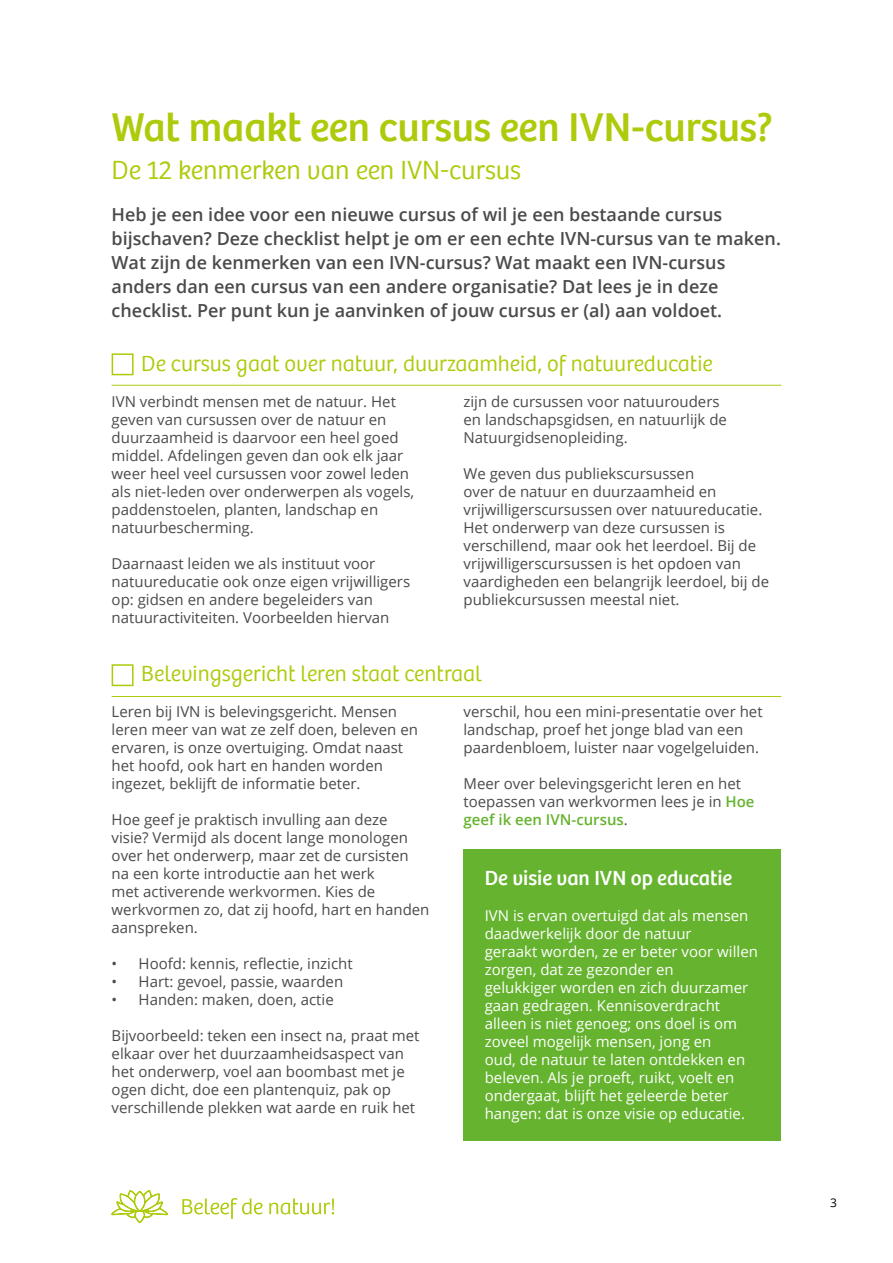
<style>
.page{position:relative;width:893px;height:1263px;background:#fff}
.page>*{position:absolute;margin:0;border:0;box-sizing:border-box;transform-origin:0 0}
.t1{font:41.25px "Bree";color:#afca0b}
.t2{font:300 27px "Bree";color:#afca0b}
.t3{font:300 22.5px "Bree";color:#afca0b}
.t4{font:21px "Bree";color:#fff}
.t5{font:600 18px/24px "Open Sans";color:#4a4a49}
.t6{font:15px/18px "Open Sans";color:#4a4a49}
.t7{font:15px/18px "Open Sans";color:#fff}
.t8{font:12px "Open Sans";color:#000}
.s1{font-weight:600;color:#65b32e}
</style>
<div class="page">
<svg style="left:182px;top:1198px;width:81px;height:21px"></svg>
<svg style="left:269px;top:1198px;width:65px;height:16px"></svg>
<svg style="left:111px;top:1190px;width:57px;height:33px"></svg>
<div style="left:112px;top:353px;width:22px;height:22px;border:2px solid #afca0b"></div>
<div style="left:112px;top:664px;width:22px;height:22px;border:2px solid #afca0b"></div>
<div style="left:463px;top:849px;width:318px;height:291px;background:#65b32e"></div>
<hr style="left:112px;top:696px;width:669px;height:1px;background:#afca0b">
<hr style="left:112px;top:385px;width:669px;height:1px;background:#afca0b">
<h1 class="t1" style="left:112px;top:103px;width:663px">Wat maakt een cursus een IVN-cursus?</h1>
<h2 class="t2" style="left:112px;top:154px;width:411px">De 12 kenmerken van een IVN-cursus</h2>
<p class="t5" style="left:112px;top:202px;width:671px">Heb je een idee voor een nieuwe cursus of wil je een bestaande cursus bijschaven? Deze checklist helpt je om er een echte IVN-cursus van te maken.<br>Wat zijn de kenmerken van een IVN-cursus? Wat maakt een IVN-cursus anders dan een cursus van een andere organisatie? Dat lees je in deze checklist. Per punt kun je aanvinken of jouw cursus er (al) aan voldoet.</p>
<h3 class="t3" style="left:141px;top:350px;width:573px">De cursus gaat over natuur, duurzaamheid, of natuureducatie</h3>
<p class="t6" style="left:112px;top:392px;width:304px">IVN verbindt mensen met de natuur. Het geven van cursussen over de natuur en duurzaamheid is daarvoor een heel goed middel. Afdelingen geven dan ook elk jaar weer heel veel cursussen voor zowel leden als niet-leden over onderwerpen als vogels, paddenstoelen, planten, landschap en natuurbescherming.</p>
<p class="t6" style="left:112px;top:554px;width:300px">Daarnaast leiden we als instituut voor natuureducatie ook onze eigen vrijwilligers op: gidsen en andere begeleiders van natuuractiviteiten. Voorbeelden hiervan</p>
<p class="t6" style="left:463px;top:392px;width:265px">zijn de cursussen voor natuurouders en landschapsgidsen, en natuurlijk de<br>Natuurgidsenopleiding.</p>
<p class="t6" style="left:463px;top:464px;width:307px">We geven dus publiekscursussen<br>over de natuur en duurzaamheid en vrijwilligerscursussen over natuureducatie.<br>Het onderwerp van deze cursussen is verschillend, maar ook het leerdoel. Bij de vrijwilligerscursussen is het opdoen van vaardigheden een belangrijk leerdoel, bij de publiekcursussen meestal niet.</p>
<h3 class="t3" style="left:141px;top:661px;width:342px">Belevingsgericht leren staat centraal</h3>
<p class="t6" style="left:112px;top:702px;width:308px">Leren bij IVN is belevingsgericht. Mensen leren meer van wat ze zelf doen, beleven en ervaren, is onze overtuiging. Omdat naast het hoofd, ook hart en handen worden ingezet, beklijft de informatie beter.</p>
<p class="t6" style="left:112px;top:810px;width:319px">Hoe geef je praktisch invulling aan deze<br>visie? Vermijd als docent lange monologen over het onderwerp, maar zet de cursisten na een korte introductie aan het werk<br>met activerende werkvormen. Kies de werkvormen zo, dat zij hoofd, hart en handen aanspreken.</p>
<p class="t6" style="left:112px;top:954px;width:243px">• Hoofd: kennis, reflectie, inzicht</p>
<p class="t6" style="left:112px;top:972px;width:233px">• Hart: gevoel, passie, waarden</p>
<p class="t6" style="left:112px;top:990px;width:224px">• Handen: maken, doen, actie</p>
<p class="t6" style="left:112px;top:1026px;width:309px">Bijvoorbeeld: teken een insect na, praat met elkaar over het duurzaamheidsaspect van het onderwerp, voel aan boombast met je ogen dicht, doe een plantenquiz, pak op verschillende plekken wat aarde en ruik het</p>
<p class="t6" style="left:463px;top:702px;width:301px">verschil, hou een mini-presentatie over het landschap, proef het jonge blad van een paardenbloem, luister naar vogelgeluiden.</p>
<p class="t6" style="left:463px;top:774px;width:293px">Meer over belevingsgericht leren en het toepassen van werkvormen lees je in <span class="s1">Hoe geef ik een IVN-cursus</span>.</p>
<h3 class="t4" style="left:485px;top:866px;width:249px">De visie van IVN op educatie</h3>
<p class="t7" style="left:485px;top:906px;width:275px">IVN is ervan overtuigd dat als mensen daadwerkelijk door de natuur<br>geraakt worden, ze er beter voor willen zorgen, dat ze gezonder en<br>gelukkiger worden en zich duurzamer gaan gedragen. Kennisoverdracht alleen is niet genoeg; ons doel is om zoveel mogelijk mensen, jong en<br>oud, de natuur te laten ontdekken en beleven. Als je proeft, ruikt, voelt en ondergaat, blijft het geleerde beter hangen: dat is onze visie op educatie.</p>
<p class="t8" style="left:830px;top:1194px;width:8px">3</p>
</div>
